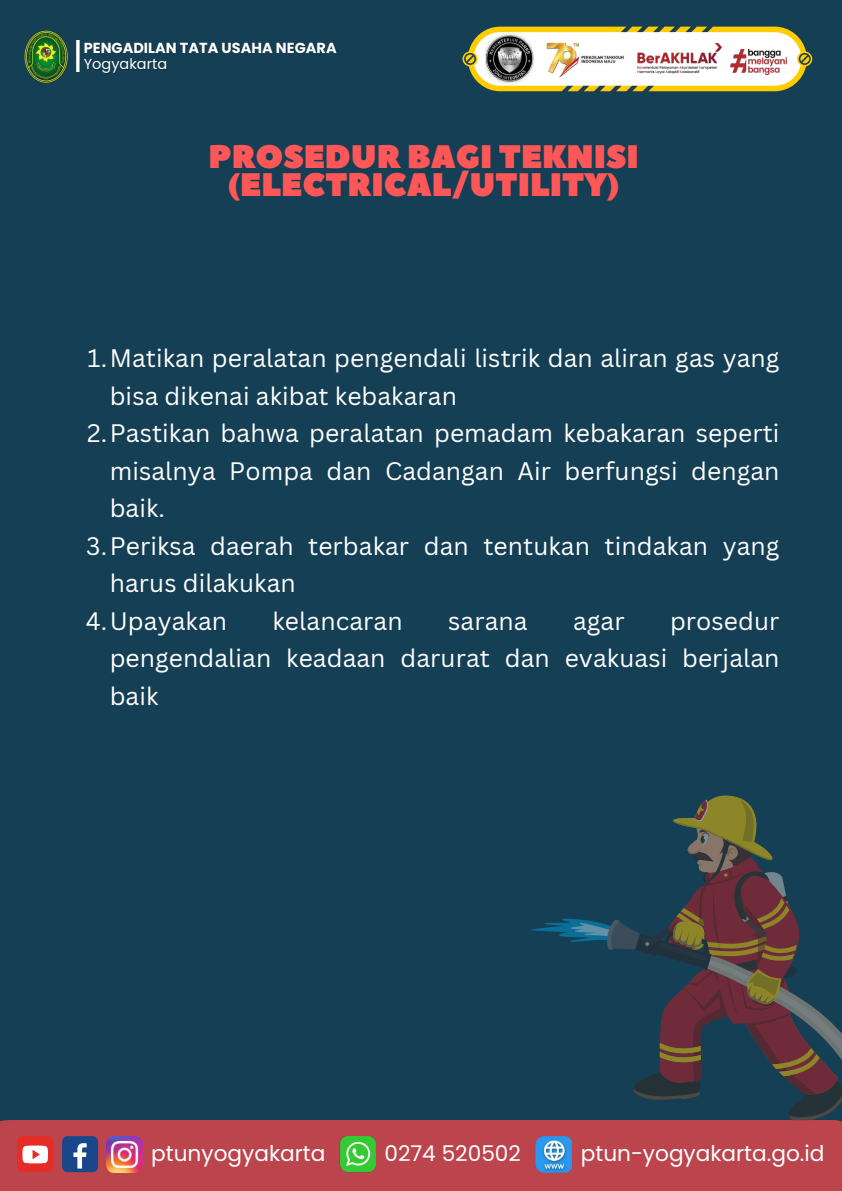
<style>
.page{position:relative;width:842px;height:1191px;background:#fff}
.page>*{position:absolute;margin:0;border:0;box-sizing:border-box;transform-origin:0 0}
.t1{font:32.5px/28.1px "Peace Sans";color:#ff5757;text-align:center}
.t2{font:24.6px/37.5px "Canva Sans";letter-spacing:.005em;color:#fff;text-align:justify}
.t3{font:21.6px "Poppins";color:#fff}
.t4{font:700 14.5px "Poppins";color:#fff}
.t5{font:14.5px "Poppins";color:#fff}
</style>
<div class="page">
<div style="left:0;top:0;width:842px;height:1190px;background:#153f54"></div>
<svg style="left:462px;top:27px;width:350px;height:64px;background:#d9d19c"></svg>
<img style="left:486px;top:30px;width:47px;height:57px">
<img style="left:542px;top:39px;width:86px;height:40px">
<img style="left:637px;top:43px;width:84px;height:32px">
<img style="left:730px;top:50px;width:57px;height:24px">
<div style="left:0;top:1120px;width:842px;height:70px;background:#bc444d"></div>
<div style="left:17px;top:1135px;width:36px;height:36px;background:#e52d27;border-radius:5px"></div>
<svg style="left:22px;top:1145px;width:26px;height:18px"></svg>
<div style="left:62px;top:1135px;width:36px;height:36px;background:#1a4789;border-radius:5px"></div>
<svg style="left:73px;top:1143px;width:14px;height:25px"></svg>
<img style="left:107px;top:1135px;width:36px;height:36px">
<img style="left:340px;top:1135px;width:36px;height:36px">
<img style="left:536px;top:1135px;width:36px;height:36px">
<img style="left:24px;top:30px;width:44px;height:52px">
<svg style="left:76px;top:41px;width:4px;height:31px"></svg>
<svg style="left:531px;top:795px;width:311px;height:325px"></svg>
<p class="t4" style="left:84px;top:37px;width:255px">PENGADILAN TATA USAHA NEGARA</p>
<p class="t5" style="left:84px;top:54px;width:85px">Yogyakarta</p>
<h1 class="t1" style="left:209px;top:143px;width:432px">PROSEDUR BAGI TEKNISI (ELECTRICAL/UTILITY)</h1>
<p class="t2" style="left:87px;top:338px;width:693px">1.Matikan peralatan pengendali listrik dan aliran gas yang</p>
<p class="t2" style="left:110px;top:376px;width:349px">bisa dikenai akibat kebakaran</p>
<p class="t2" style="left:87px;top:413px;width:694px">2.Pastikan bahwa peralatan pemadam kebakaran seperti</p>
<p class="t2" style="left:110px;top:451px;width:671px">misalnya Pompa dan Cadangan Air berfungsi dengan</p>
<p class="t2" style="left:110px;top:488px;width:57px">baik.</p>
<p class="t2" style="left:86px;top:526px;width:695px">3.Periksa daerah terbakar dan tentukan tindakan yang</p>
<p class="t2" style="left:110px;top:563px;width:188px">harus dilakukan</p>
<p class="t2" style="left:86px;top:601px;width:143px">4.Upayakan</p>
<p class="t2" style="left:273px;top:601px;width:132px">kelancaran</p>
<p class="t2" style="left:448px;top:601px;width:81px">sarana</p>
<p class="t2" style="left:573px;top:601px;width:53px">agar</p>
<p class="t2" style="left:110px;top:601px;width:671px;text-indent:560px">prosedur pengendalian keadaan darurat dan evakuasi berjalan baik</p>
<p class="t3" style="left:151px;top:1138px;width:176px">ptunyogyakarta</p>
<p class="t3" style="left:384px;top:1138px;width:138px">0274 520502</p>
<p class="t3" style="left:581px;top:1138px;width:245px">ptun-yogyakarta.go.id</p>
</div>
